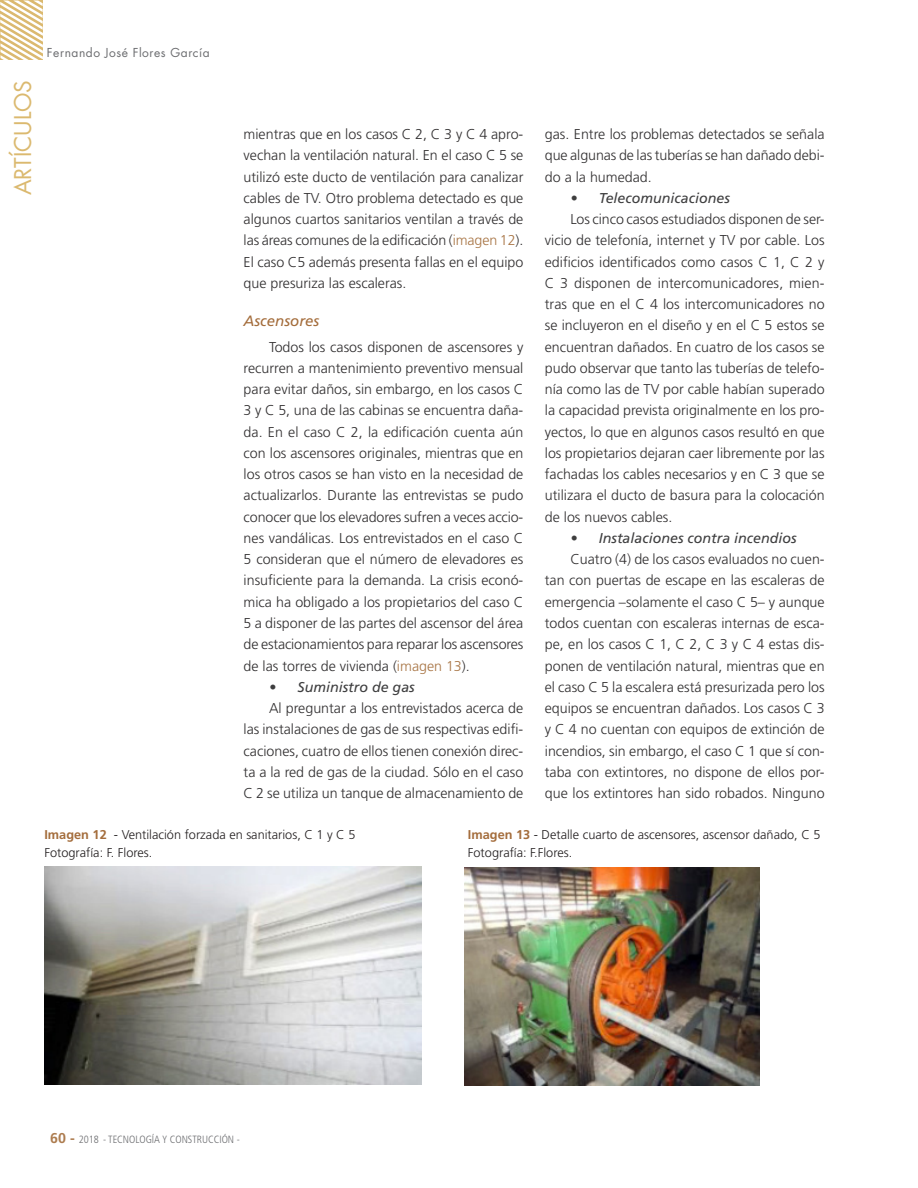
<style>
.page{position:relative;width:918px;height:1188px;background:#fff}
.page>*{position:absolute;margin:0;border:0;box-sizing:border-box;transform-origin:0 0}
.t1{font:22.5px "Futura";color:#dbb96f}
.SUBSUBTITULO_MANCHA{font:italic 15px "Frutiger";color:#a46d3c}
.Mancha{font:300 14.25px/21.3px "Frutiger";color:#312f30;text-align:justify}
.t2{font:italic 14.25px "Frutiger";color:#3e3e3f}
.REFERENCIAS_CUADROS{font:300 12.75px "Frutiger";color:#231f20}
.Cabezales{font:12px "Futura";letter-spacing:.045em;color:#6c6d70}
.t3{font:300 condensed 10.5px "Frutiger";color:#6c6d70}
.s1{color:#a87545}
.s2{font-weight:700;color:#a46d3c}
.s3{font-weight:700;font-stretch:normal;font-size:14.25px;color:#ad7c4f}
</style>
<div class="page">
<svg style="left:0;top:1px;width:43px;height:59px"></svg>
<img style="left:465px;top:868px;width:294px;height:218px">
<img style="left:45px;top:867px;width:376px;height:218px">
<h1 class="t1" style="left:9px;top:195px;width:117px;rotate:-90deg">ARTÍCULOS</h1>
<p class="Cabezales" style="left:47px;top:45px;width:164px">Fernando José Flores García</p>
<p class="Mancha" style="left:244px;top:123px;width:281px">mientras que en los casos C 2, C 3 y C 4 apro&shy;vechan la ventilación natural. En el caso C 5 se utilizó este ducto de ventilación para canalizar cables de TV. Otro problema detectado es que algunos cuartos sanitarios ventilan a través de las áreas comunes de la edificación (<span class="s1">imagen 12</span>).<br>El caso C5 además presenta fallas en el equipo que presuriza las escaleras.</p>
<p class="SUBSUBTITULO_MANCHA" style="left:244px;top:312px;width:77px">Ascensores</p>
<p class="Mancha" style="left:244px;top:336px;width:281px;text-indent:26px">Todos los casos disponen de ascensores y recurren a mantenimiento preventivo mensual para evitar daños, sin embargo, en los casos C 3 y C 5, una de las cabinas se encuentra daña&shy;da. En el caso C 2, la edificación cuenta aún con los ascensores originales, mientras que en los otros casos se han visto en la necesidad de actualizarlos. Durante las entrevistas se pudo conocer que los elevadores sufren a veces accio&shy;nes vandálicas. Los entrevistados en el caso C 5 consideran que el número de elevadores es insuficiente para la demanda. La crisis econó&shy;mica ha obligado a los propietarios del caso C 5 a disponer de las partes del ascensor del área de estacionamientos para reparar los ascensores de las torres de vivienda (<span class="s1">imagen 13</span>).</p>
<p class="t2" style="left:269px;top:679px;width:147px">• Suministro de gas</p>
<p class="Mancha" style="left:244px;top:697px;width:281px;text-indent:26px">Al preguntar a los entrevistados acerca de las instalaciones de gas de sus respectivas edifi&shy;caciones, cuatro de ellos tienen conexión direc&shy;ta a la red de gas de la ciudad. Sólo en el caso C 2 se utiliza un tanque de almacenamiento de</p>
<p class="Mancha" style="left:545px;top:123px;width:281px">gas. Entre los problemas detectados se señala que algunas de las tuberías se han dañado debi&shy;do a la humedad.</p>
<p class="t2" style="left:570px;top:190px;width:161px">• Telecomunicaciones</p>
<p class="Mancha" style="left:545px;top:208px;width:281px;text-indent:26px">Los cinco casos estudiados disponen de ser&shy;vicio de telefonía, internet y TV por cable. Los edificios identificados como casos C 1, C 2 y C 3 disponen de intercomunicadores, mien&shy;tras que en el C 4 los intercomunicadores no se incluyeron en el diseño y en el C 5 estos se encuentran dañados. En cuatro de los casos se pudo observar que tanto las tuberías de telefo&shy;nía como las de TV por cable habían superado la capacidad prevista originalmente en los pro&shy;yectos, lo que en algunos casos resultó en que los propietarios dejaran caer libremente por las fachadas los cables necesarios y en C 3 que se utilizara el ducto de basura para la colocación de los nuevos cables.</p>
<p class="t2" style="left:570px;top:530px;width:228px">• Instalaciones contra incendios</p>
<p class="Mancha" style="left:545px;top:549px;width:281px;text-indent:26px">Cuatro (4) de los casos evaluados no cuen&shy;tan con puertas de escape en las escaleras de emergencia –solamente el caso C 5– y aunque todos cuentan con escaleras internas de esca&shy;pe, en los casos C 1, C 2, C 3 y C 4 estas dis&shy;ponen de ventilación natural, mientras que en el caso C 5 la escalera está presurizada pero los equipos se encuentran dañados. Los casos C 3 y C 4 no cuentan con equipos de extinción de incendios, sin embargo, el caso C 1 que sí con&shy;taba con extintores, no dispone de ellos por&shy;que los extintores han sido robados. Ninguno</p>
<p class="REFERENCIAS_CUADROS" style="left:44px;top:828px;width:313px"><span class="s2">Imagen 12</span> - Ventilación forzada en sanitarios, C 1 y C 5</p>
<p class="REFERENCIAS_CUADROS" style="left:44px;top:846px;width:109px">Fotografía: F. Flores.</p>
<p class="REFERENCIAS_CUADROS" style="left:468px;top:828px;width:354px"><span class="s2">Imagen 13</span> - Detalle cuarto de ascensores, ascensor dañado, C 5</p>
<p class="REFERENCIAS_CUADROS" style="left:468px;top:846px;width:106px">Fotografía: F.Flores.</p>
<p class="t3" style="left:50px;top:1133px;width:191px"><span class="s3">60 -</span> 2018 - TECNOLOGÍA Y CONSTRUCCIÓN -</p>
</div>
